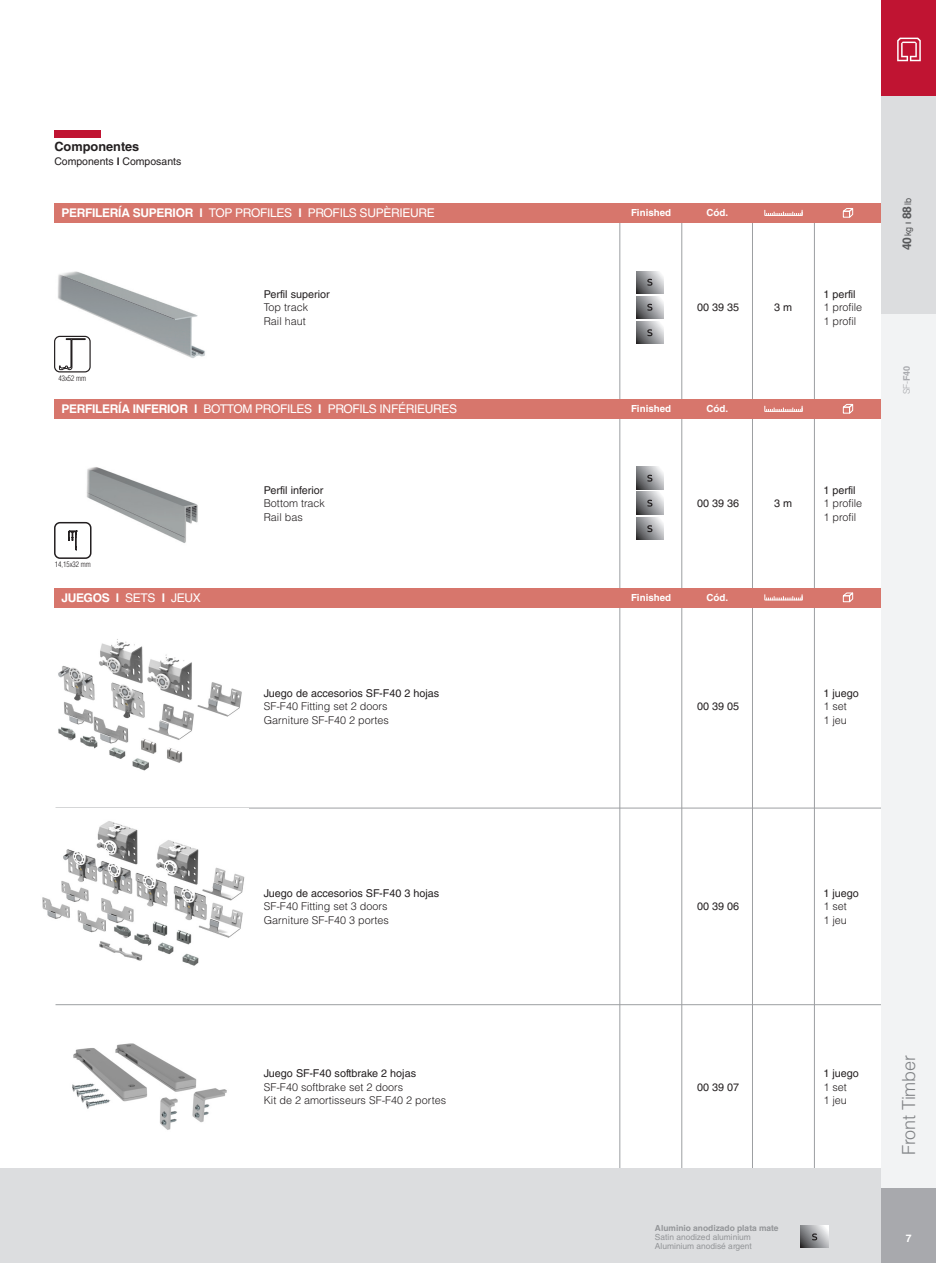
<style>
.page{position:relative;width:936px;height:1263px;background:#fff}
.page>*{position:absolute;margin:0;border:0;box-sizing:border-box;transform-origin:0 0}
.t1{font:300 18px "Helvetica LT Std";letter-spacing:-.01em;color:#808285}
.t2{font:700 12.75px "Helvetica LT Std";color:#231f20}
.t3{font:12px "Helvetica LT Std";letter-spacing:-.025em;color:#fff}
.t4{font:700 12px "Helvetica LT Std";letter-spacing:-.025em;color:#fff}
.t5{font:700 12px "Helvetica LT Std";color:#57585a}
.Paragraph_Style37{font:300 10.8px "Helvetica LT Std";color:#231f20}
.Paragraph_Style37-2{font:10.8px "Helvetica LT Std";color:#231f20}
.Paragraph_Style14{font:10.8px "Helvetica LT Std";color:#231f20}
.Paragraph_Style14-2{font:300 10.8px "Helvetica LT Std";color:#231f20}
.t6{font:10.5px "Helvetica LT Std";color:#231f20}
.t7{font:700 10.5px "Helvetica LT Std";color:#fff}
.Paragraph_Style14-3{font:700 9.75px "Helvetica LT Std";color:#fff}
.t8{font:300 9px "Helvetica LT Std";color:#a8a9ad}
.Paragraph_Style14-4{font:8.4px "Helvetica LT Std";color:#939598}
.Paragraph_Style14-5{font:700 8.4px "Helvetica LT Std";color:#939598}
.Paragraph_Style1{font:300 condensed 7.5px "Helvetica LT Std";color:#231f20}
.s1{font-weight:700}
.s2{font-weight:400}
.s3{font-family:"Helvetica";font-weight:400;font-size:9px}
.s4{font-size:7.5px}
</style>
<div class="page">
<hr style="left:814px;top:223px;width:1px;height:946px;background:#9d9fa2">
<hr style="left:752px;top:223px;width:1px;height:946px;background:#9d9fa2">
<hr style="left:681px;top:223px;width:1px;height:946px;background:#9d9fa2">
<hr style="left:619px;top:223px;width:1px;height:946px;background:#9d9fa2">
<hr style="left:55px;top:808px;width:827px;height:1px;background:#9d9fa2">
<hr style="left:55px;top:1004px;width:827px;height:1px;background:#9d9fa2">
<div style="left:0;top:1168px;width:883px;height:95px;background:#dcdddf"></div>
<svg style="left:800px;top:1226px;width:28px;height:22px"></svg>
<svg style="left:812px;top:1233px;width:5px;height:7px"></svg>
<img style="left:72px;top:1043px;width:155px;height:87px">
<img style="left:42px;top:808px;width:207px;height:158px">
<img style="left:58px;top:639px;width:184px;height:132px">
<div style="left:54px;top:588px;width:827px;height:19px;background:#d7766c"></div>
<hr style="left:764px;top:600px;width:38px;height:1px;background:#fff">
<svg style="left:764px;top:594px;width:38px;height:6px"></svg>
<svg style="left:842px;top:592px;width:12px;height:11px"></svg>
<img style="left:60px;top:467px;width:138px;height:92px">
<svg style="left:636px;top:467px;width:27px;height:22px"></svg>
<svg style="left:647px;top:475px;width:5px;height:7px"></svg>
<svg style="left:636px;top:492px;width:27px;height:22px"></svg>
<svg style="left:647px;top:500px;width:5px;height:7px"></svg>
<svg style="left:636px;top:517px;width:27px;height:22px"></svg>
<svg style="left:647px;top:525px;width:5px;height:7px"></svg>
<div style="left:54px;top:522px;width:37px;height:37px;border:2px solid #231f20;border-radius:5px"></div>
<svg style="left:68px;top:530px;width:10px;height:21px"></svg>
<div style="left:54px;top:399px;width:827px;height:20px;background:#d7766c"></div>
<svg style="left:764px;top:406px;width:38px;height:6px"></svg>
<svg style="left:842px;top:404px;width:12px;height:10px"></svg>
<img style="left:54px;top:271px;width:151px;height:102px">
<svg style="left:636px;top:271px;width:27px;height:22px"></svg>
<svg style="left:647px;top:279px;width:5px;height:7px"></svg>
<svg style="left:636px;top:296px;width:27px;height:22px"></svg>
<svg style="left:647px;top:304px;width:5px;height:7px"></svg>
<svg style="left:636px;top:322px;width:27px;height:22px"></svg>
<svg style="left:647px;top:329px;width:5px;height:7px"></svg>
<div style="left:54px;top:336px;width:37px;height:36px;border:1px solid #231f20;border-radius:5px"></div>
<svg style="left:59px;top:338px;width:27px;height:32px"></svg>
<div style="left:54px;top:203px;width:827px;height:20px;background:#d7766c"></div>
<svg style="left:764px;top:210px;width:38px;height:6px"></svg>
<svg style="left:842px;top:208px;width:12px;height:10px"></svg>
<div style="left:881px;top:1168px;width:54px;height:95px;background:#a8a9ad"></div>
<div style="left:881px;top:0;width:54px;height:96px;background:#c01432"></div>
<svg style="left:897px;top:38px;width:23px;height:23px"></svg>
<div style="left:881px;top:315px;width:54px;height:873px;background:#f2f3f4"></div>
<div style="left:881px;top:96px;width:54px;height:218px;background:#dcdddf"></div>
<div style="left:54px;top:130px;width:47px;height:7px;background:#c01432"></div>
<svg style="left:58px;top:712px;width:57px;height:45px"></svg>
<p class="t2" style="left:54px;top:139px;width:86px">Componentes</p>
<p class="t6" style="left:54px;top:155px;width:128px">Components <span class="s1">l</span> Composants</p>
<p class="t3" style="left:61px;top:206px;width:375px"><span class="s1">PERFILERÍA SUPERIOR l</span> TOP PROFILES <span class="s1">l</span> PROFILS SUPÈRIEURE</p>
<p class="Paragraph_Style14-3" style="left:631px;top:207px;width:41px">Finished</p>
<p class="Paragraph_Style14-3" style="left:706px;top:207px;width:23px">Cód.</p>
<p class="Paragraph_Style1" style="left:58px;top:373px;width:29px">43x52 mm</p>
<p class="Paragraph_Style37-2" style="left:264px;top:288px;width:68px">Perfil superior</p>
<p class="Paragraph_Style37" style="left:264px;top:301px;width:46px">Top track</p>
<p class="Paragraph_Style37" style="left:264px;top:314px;width:44px">Rail haut</p>
<p class="Paragraph_Style14" style="left:697px;top:301px;width:44px">00 39 35</p>
<p class="Paragraph_Style14" style="left:774px;top:301px;width:20px">3 m</p>
<p class="t3" style="left:61px;top:402px;width:397px"><span class="s1">PERFILERÍA INFERIOR l</span> BOTTOM PROFILES <span class="s1">l</span> PROFILS INFÉRIEURES</p>
<p class="Paragraph_Style14-3" style="left:631px;top:403px;width:41px">Finished</p>
<p class="Paragraph_Style14-3" style="left:706px;top:403px;width:23px">Cód.</p>
<p class="Paragraph_Style1" style="left:55px;top:560px;width:38px">14,15x32 mm</p>
<p class="Paragraph_Style37-2" style="left:264px;top:484px;width:61px">Perfil inferior</p>
<p class="Paragraph_Style37" style="left:264px;top:496px;width:63px">Bottom track</p>
<p class="Paragraph_Style37" style="left:264px;top:510px;width:41px">Rail bas</p>
<p class="Paragraph_Style14" style="left:697px;top:497px;width:44px">00 39 36</p>
<p class="Paragraph_Style14" style="left:774px;top:497px;width:20px">3 m</p>
<p class="t4" style="left:61px;top:590px;width:141px">JUEGOS l <span class="s2">SETS</span> l <span class="s2">JEUX</span></p>
<p class="Paragraph_Style14-3" style="left:631px;top:591px;width:41px">Finished</p>
<p class="Paragraph_Style14-3" style="left:706px;top:591px;width:23px">Cód.</p>
<p class="Paragraph_Style14" style="left:823px;top:288px;width:34px">1 perfil</p>
<p class="Paragraph_Style14-2" style="left:823px;top:301px;width:40px">1 profile</p>
<p class="Paragraph_Style14-2" style="left:823px;top:314px;width:34px">1 profil</p>
<p class="Paragraph_Style14" style="left:823px;top:484px;width:34px">1 perfil</p>
<p class="Paragraph_Style14-2" style="left:823px;top:496px;width:40px">1 profile</p>
<p class="Paragraph_Style14-2" style="left:823px;top:510px;width:34px">1 profil</p>
<p class="Paragraph_Style37-2" style="left:264px;top:687px;width:177px">Juego de accesorios SF-F40 2 hojas</p>
<p class="Paragraph_Style37" style="left:264px;top:700px;width:125px">SF-F40 Fitting set 2 doors</p>
<p class="Paragraph_Style37" style="left:264px;top:713px;width:127px">Garniture SF-F40 2 portes</p>
<p class="Paragraph_Style14" style="left:697px;top:700px;width:44px">00 39 05</p>
<p class="Paragraph_Style14" style="left:823px;top:687px;width:37px">1 juego</p>
<p class="Paragraph_Style14-2" style="left:823px;top:700px;width:25px">1 set</p>
<p class="Paragraph_Style14-2" style="left:823px;top:713px;width:25px">1 jeu</p>
<p class="t5" style="left:899px;top:250px;width:53px;rotate:-90deg">40 <span class="s3">kg</span> <span class="s4">l</span> 88 <span class="s3">lb</span></p>
<p class="t8" style="left:900px;top:394px;width:29px;rotate:-90deg">SF-<span class="s1">F40</span></p>
<p class="Paragraph_Style37-2" style="left:264px;top:887px;width:177px">Juego de accesorios SF-F40 3 hojas</p>
<p class="Paragraph_Style37" style="left:264px;top:900px;width:125px">SF-F40 Fitting set 3 doors</p>
<p class="Paragraph_Style37" style="left:264px;top:913px;width:127px">Garniture SF-F40 3 portes</p>
<p class="Paragraph_Style37-2" style="left:264px;top:1067px;width:154px">Juego SF-F40 softbrake 2 hojas</p>
<p class="Paragraph_Style37" style="left:264px;top:1080px;width:141px">SF-F40 softbrake set 2 doors</p>
<p class="Paragraph_Style37" style="left:264px;top:1093px;width:184px">Kit de 2 amortisseurs SF-F40 2 portes</p>
<p class="Paragraph_Style14" style="left:697px;top:900px;width:44px">00 39 06</p>
<p class="Paragraph_Style14" style="left:823px;top:887px;width:37px">1 juego</p>
<p class="Paragraph_Style14-2" style="left:823px;top:900px;width:25px">1 set</p>
<p class="Paragraph_Style14-2" style="left:823px;top:913px;width:25px">1 jeu</p>
<p class="Paragraph_Style14" style="left:697px;top:1080px;width:44px">00 39 07</p>
<p class="Paragraph_Style14-5" style="left:655px;top:1223px;width:125px">Aluminio anodizado plata mate</p>
<p class="Paragraph_Style14-4" style="left:655px;top:1232px;width:97px">Satin anodized aluminium</p>
<p class="Paragraph_Style14-4" style="left:655px;top:1241px;width:98px">Aluminium anodisé argent</p>
<p class="Paragraph_Style14" style="left:823px;top:1067px;width:37px">1 juego</p>
<p class="Paragraph_Style14-2" style="left:823px;top:1080px;width:25px">1 set</p>
<p class="Paragraph_Style14-2" style="left:823px;top:1093px;width:25px">1 jeu</p>
<p class="t1" style="left:897px;top:1155px;width:101px;rotate:-90deg">Front Timber</p>
<p class="t7" style="left:905px;top:1232px;width:7px">7</p>
</div>
